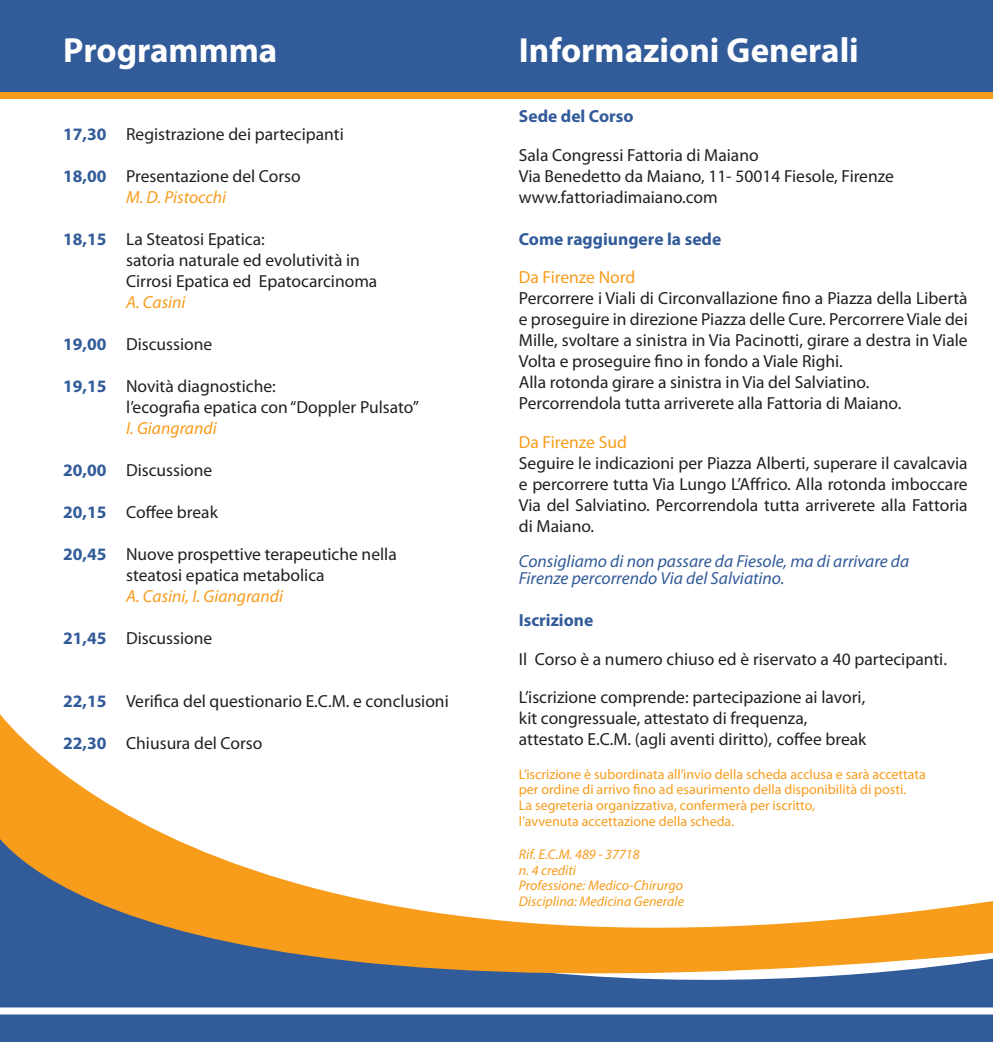
<style>
.page{position:relative;width:993px;height:1042px;background:#fff}
.page>*{position:absolute;margin:0;border:0;box-sizing:border-box;transform-origin:0 0}
.t1{font:700 35px "Myriad Pro";color:#fff}
.t2{font:17.5px/21px "Myriad Pro";color:#231f20;text-align:justify}
.t3{font:italic 17.5px "Myriad Pro";color:#325b99}
.t4{font:italic 17.5px "Myriad Pro";color:#f89c1c}
.t5{font:700 17.5px "Myriad Pro";color:#325b99}
.t6{font:17.5px "Myriad Pro";color:#f89c1c}
.t7{font:14px "Myriad Pro";color:#f89c1c}
.t8{font:italic 14px "Myriad Pro";color:#f89c1c}
.s1{font-weight:700;color:#325b99}
</style>
<div class="page">
<div style="left:0;top:0;width:992px;height:95px;background:#325b99"></div>
<div style="left:0;top:92px;width:992px;height:7px;background:#f89c1c"></div>
<svg style="left:0;top:714px;width:992px;height:327px"></svg>
<div style="left:0;top:1007px;width:992px;height:7px;background:#fff"></div>
<p class="t1" style="left:63px;top:28px;width:215px">Programmma</p>
<p class="t2" style="left:63px;top:123px;width:282px"><span class="s1">17,30</span> Registrazione dei partecipanti</p>
<p class="t2" style="left:63px;top:165px;width:239px"><span class="s1">18,00</span> Presentazione del Corso</p>
<p class="t4" style="left:126px;top:186px;width:102px">M. D. Pistocchi</p>
<p class="t2" style="left:63px;top:228px;width:203px"><span class="s1">18,15</span> La Steatosi Epatica:</p>
<p class="t2" style="left:126px;top:249px;width:235px">satoria naturale ed evolutività in</p>
<p class="t2" style="left:126px;top:270px;width:253px">Cirrosi Epatica ed Epatocarcinoma</p>
<p class="t4" style="left:126px;top:291px;width:61px">A. Casini</p>
<p class="t2" style="left:63px;top:333px;width:151px"><span class="s1">19,00</span> Discussione</p>
<p class="t2" style="left:63px;top:375px;width:214px"><span class="s1">19,15</span> Novità diagnostiche:</p>
<p class="t2" style="left:126px;top:396px;width:294px">l’ecografia epatica con “Doppler Pulsato”</p>
<p class="t4" style="left:126px;top:417px;width:92px">I. Giangrandi</p>
<p class="t2" style="left:63px;top:459px;width:151px"><span class="s1">20,00</span> Discussione</p>
<p class="t2" style="left:63px;top:501px;width:156px"><span class="s1">20,15</span> Coffee break</p>
<p class="t2" style="left:63px;top:543px;width:335px"><span class="s1">20,45</span> Nuove prospettive terapeutiche nella</p>
<p class="t2" style="left:126px;top:564px;width:200px">steatosi epatica metabolica</p>
<p class="t4" style="left:126px;top:585px;width:158px">A. Casini, I. Giangrandi</p>
<p class="t2" style="left:63px;top:627px;width:151px"><span class="s1">21,45</span> Discussione</p>
<p class="t2" style="left:63px;top:690px;width:387px"><span class="s1">22,15</span> Verifica del questionario E.C.M. e conclusioni</p>
<p class="t2" style="left:63px;top:732px;width:201px"><span class="s1">22,30</span> Chiusura del Corso</p>
<p class="t1" style="left:518px;top:28px;width:341px">Informazioni Generali</p>
<p class="t5" style="left:518px;top:105px;width:116px">Sede del Corso</p>
<p class="t2" style="left:518px;top:144px;width:241px">Sala Congressi Fattoria di Maiano</p>
<p class="t2" style="left:518px;top:165px;width:376px">Via Benedetto da Maiano, 11- 50014 Fiesole, Firenze</p>
<p class="t2" style="left:518px;top:186px;width:200px">www.fattoriadimaiano.com</p>
<p class="t5" style="left:518px;top:227px;width:204px">Come raggiungere la sede</p>
<p class="t6" style="left:518px;top:267px;width:118px">Da Firenze Nord</p>
<p class="t2" style="left:518px;top:288px;width:450px">Percorrere i Viali di Circonvallazione fino a Piazza della Libertà e proseguire in direzione Piazza delle Cure. Percorrere Viale dei Mille, svoltare a sinistra in Via Pacinotti, girare a destra in Viale Volta e proseguire fino in fondo a Viale Righi.</p>
<p class="t2" style="left:518px;top:372px;width:352px">Alla rotonda girare a sinistra in Via del Salviatino.</p>
<p class="t2" style="left:518px;top:393px;width:384px">Percorrendola tutta arriverete alla Fattoria di Maiano.</p>
<p class="t6" style="left:518px;top:431px;width:109px">Da Firenze Sud</p>
<p class="t2" style="left:518px;top:452px;width:450px">Seguire le indicazioni per Piazza Alberti, superare il cavalcavia e percorrere tutta Via Lungo L’Affrico. Alla rotonda imboccare Via del Salviatino. Percorrendola tutta arriverete alla Fattoria di Maiano.</p>
<p class="t3" style="left:518px;top:550px;width:392px">Consigliamo di non passare da Fiesole, ma di arrivare da</p>
<p class="t3" style="left:518px;top:568px;width:267px">Firenze percorrendo Via del Salviatino.</p>
<p class="t5" style="left:518px;top:609px;width:76px">Iscrizione</p>
<p class="t2" style="left:518px;top:648px;width:429px">Il Corso è a numero chiuso ed è riservato a 40 partecipanti.</p>
<p class="t2" style="left:518px;top:687px;width:348px">L’iscrizione comprende: partecipazione ai lavori,</p>
<p class="t2" style="left:518px;top:708px;width:290px">kit congressuale, attestato di frequenza,</p>
<p class="t2" style="left:518px;top:729px;width:349px">attestato E.C.M. (agli aventi diritto), coffee break</p>
<p class="t7" style="left:518px;top:765px;width:408px">L’iscrizione è subordinata all’invio della scheda acclusa e sarà accettata</p>
<p class="t7" style="left:518px;top:781px;width:389px">per ordine di arrivo fino ad esaurimento della disponibilità di posti.</p>
<p class="t7" style="left:518px;top:797px;width:297px">La segreteria organizzativa, confermerà per iscritto,</p>
<p class="t7" style="left:518px;top:812px;width:217px">l’avvenuta accettazione della scheda.</p>
<p class="t8" style="left:518px;top:845px;width:122px">Rif. E.C.M. 489 - 37718</p>
<p class="t8" style="left:518px;top:861px;width:59px">n. 4 crediti</p>
<p class="t8" style="left:518px;top:877px;width:166px">Professione: Medico-Chirurgo</p>
<p class="t8" style="left:518px;top:893px;width:167px">Disciplina: Medicina Generale</p>
</div>
